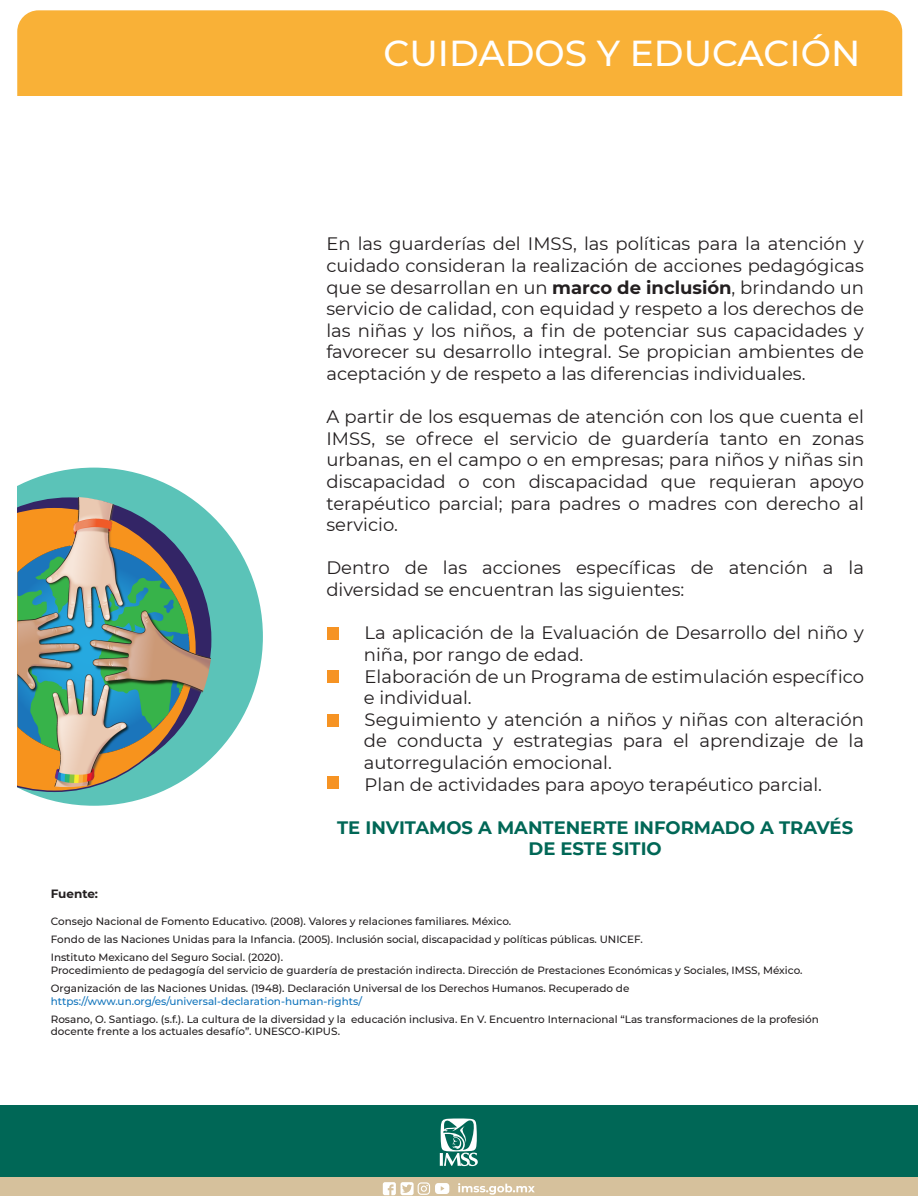
<style>
.page{position:relative;width:918px;height:1196px;background:#fff}
.page>*{position:absolute;margin:0;border:0;box-sizing:border-box;transform-origin:0 0}
.t1{font:500 36px "Montserrat";color:#fff}
.t2{font:18px/21.6px "Montserrat";color:#231f20;text-align:justify}
.t3{font:700 18px/21.6px "Montserrat";color:#006756;text-align:center}
.t4{font:700 12px "Montserrat";color:#231f20}
.t5{font:500 10.5px/18px "Montserrat";color:#231f20}
.t6{font:500 10.5px "Montserrat";color:#1074bc}
.s1{font-weight:700}
</style>
<div class="page">
<div style="left:17px;top:10px;width:885px;height:86px;background:#f9b137"></div>
<div style="left:0;top:1140px;width:918px;height:56px;background:#d6c19c"></div>
<div style="left:0;top:1105px;width:918px;height:72px;background:#006756"></div>
<svg style="left:440px;top:1118px;width:38px;height:48px"></svg>
<svg style="left:458px;top:1183px;width:77px;height:11px"></svg>
<svg style="left:383px;top:1182px;width:66px;height:13px"></svg>
<svg style="left:17px;top:467px;width:246px;height:338px;fill:#5bc3b8"></svg>
<img style="left:17px;top:496px;width:194px;height:291px">
<div style="left:327px;top:628px;width:12px;height:12px;background:#f69323"></div>
<div style="left:327px;top:671px;width:12px;height:12px;background:#f69323"></div>
<div style="left:327px;top:714px;width:12px;height:12px;background:#f69323"></div>
<div style="left:327px;top:777px;width:12px;height:12px;background:#f69323"></div>
<h1 class="t1" style="left:384px;top:28px;width:478px">CUIDADOS Y EDUCACIÓN</h1>
<p class="t2" style="left:326px;top:232px;width:539px">En las guarderías del IMSS, las políticas para la atención y cuidado consideran la realización de acciones pedagógicas que se desarrollan en un <span class="s1">marco de inclusión</span>, brindando un servicio de calidad, con equidad y respeto a los derechos de las niñas y los niños, a fin de potenciar sus capacidades y favorecer su desarrollo integral. Se propician ambientes de aceptación y de respeto a las diferencias individuales.</p>
<p class="t2" style="left:326px;top:405px;width:539px">A partir de los esquemas de atención con los que cuenta el IMSS, se ofrece el servicio de guardería tanto en zonas urbanas, en el campo o en empresas; para niños y niñas sin discapacidad o con discapacidad que requieran apoyo terapéutico parcial; para padres o madres con derecho al servicio.</p>
<p class="t2" style="left:326px;top:556px;width:539px">Dentro de las acciones específicas de atención a la diversidad se encuentran las siguientes:</p>
<p class="t2" style="left:364px;top:621px;width:502px;text-align:left">La aplicación de la Evaluación de Desarrollo del niño y niña, por rango de edad.<br>Elaboración de un Programa de estimulación específico e individual.<br>Seguimiento y atención a niños y niñas con alteración de conducta y estrategias para el aprendizaje de la autorregulación emocional.<br>Plan de actividades para apoyo terapéutico parcial.</p>
<p class="t3" style="left:337px;top:815px;width:517px">TE INVITAMOS A MANTENERTE INFORMADO A TRAVÉS<br>DE ESTE SITIO</p>
<p class="t4" style="left:51px;top:885px;width:49px">Fuente:</p>
<p class="t5" style="left:51px;top:912px;width:594px">Consejo Nacional de Fomento Educativo. (2008). Valores y relaciones familiares. México.<br>Fondo de las Naciones Unidas para la Infancia. (2005). Inclusión social, discapacidad y políticas públicas. UNICEF.<br>Instituto Mexicano del Seguro Social. (2020).</p>
<p class="t5" style="left:51px;top:960px;width:753px">Procedimiento de pedagogía del servicio de guardería de prestación indirecta. Dirección de Prestaciones Económicas y Sociales, IMSS, México.<br>Organización de las Naciones Unidas. (1948). Declaración Universal de los Derechos Humanos. Recuperado de</p>
<p class="t6" style="left:51px;top:993px;width:313px">https://www.un.org/es/universal-declaration-human-rights/</p>
<p class="t5" style="left:51px;top:1012px;width:770px;line-height:12.6px">Rosano, O. Santiago. (s.f.). La cultura de la diversidad y la educación inclusiva. En V. Encuentro Internacional “Las transformaciones de la profesión docente frente a los actuales desafío”. UNESCO-KIPUS.</p>
</div>
